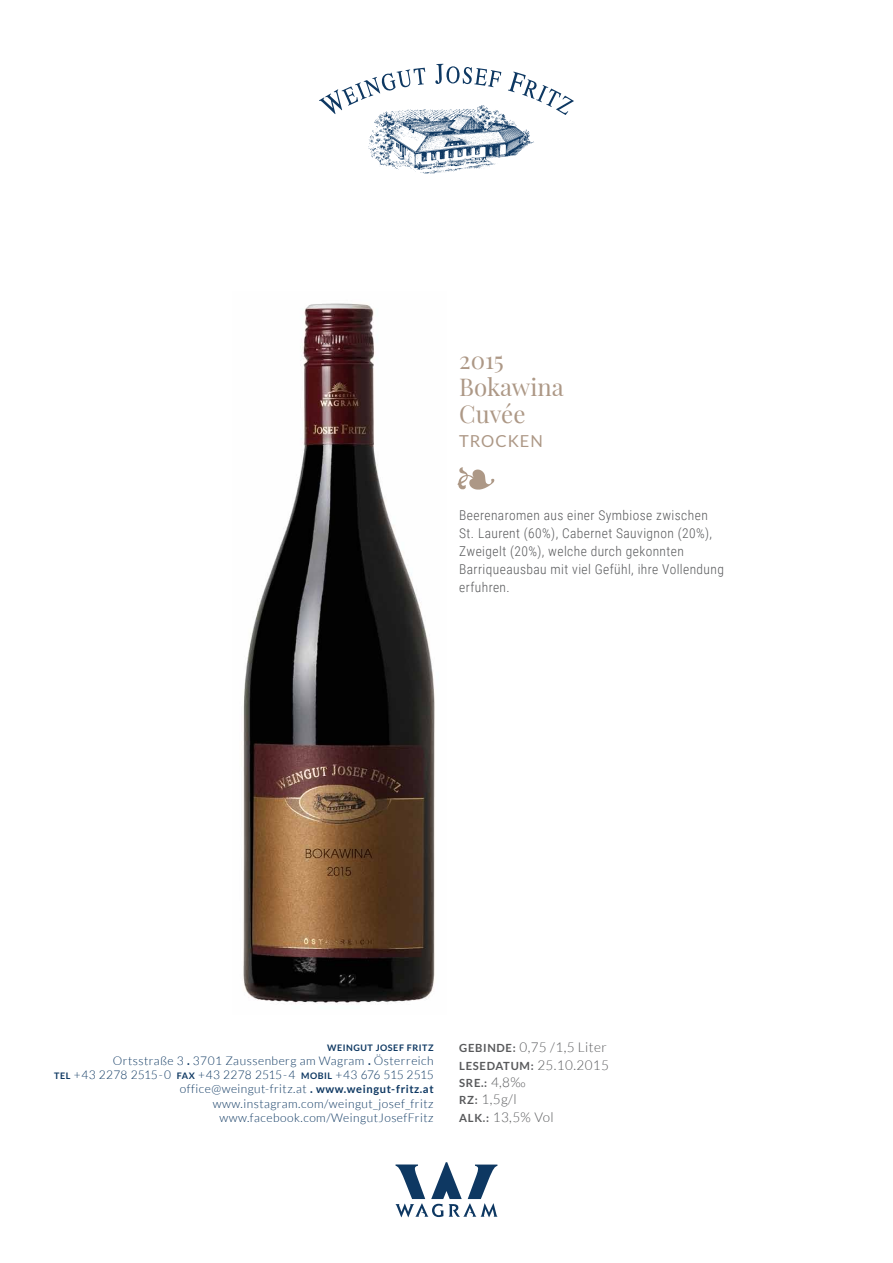
<style>
.page{position:relative;width:893px;height:1263px;background:#fff}
.page>*{position:absolute;margin:0;border:0;box-sizing:border-box;transform-origin:0 0}
.t1{font:24px/27px "Playfair Display";color:#ad9886}
.t2{font:16.5px "Lato";letter-spacing:.06em;color:#ad9886}
.t3{font:300 13.5px/18px "Roboto Condensed";letter-spacing:.03em;color:#58595b}
.t4{font:300 13.5px/17.4px "Lato";letter-spacing:.03em;color:#58595b}
.t5{font:300 12px/14.2px "Lato";letter-spacing:.04em;color:#0e3862;text-align:right}
.t6{font:700 11.25px/17.4px "Lato";letter-spacing:.06em;color:#58595b}
.t7{font:700 9px "Lato";letter-spacing:.06em;color:#0e3862}
.s1{font-weight:700}
.s2{font-weight:700;font-size:9px}
.s3{font-weight:700;font-size:11.1px}
.s4{font-weight:700;font-size:11.25px}
.s5{font-weight:300;font-size:13.5px}
</style>
<div class="page">
<img style="left:243px;top:303px;width:192px;height:701px">
<svg style="left:395px;top:1162px;width:102px;height:55px"></svg>
<svg style="left:319px;top:64px;width:255px;height:51px"></svg>
<img style="left:365px;top:101px;width:173px;height:73px">
<img style="left:458px;top:467px;width:37px;height:22px">
<h1 class="t1" style="left:459px;top:344px;width:106px">2015<br>Bokawina<br>Cuvée</h1>
<h2 class="t2" style="left:459px;top:431px;width:85px">TROCKEN</h2>
<p class="t3" style="left:459px;top:506px;width:266px">Beerenaromen aus einer Symbiose zwischen St. Laurent (60%), Cabernet Sauvignon (20%), Zweigelt (20%), welche durch gekonnten Barriqueausbau mit viel Gefühl, ihre Vollendung erfuhren.</p>
<p class="t7" style="left:327px;top:1042px;width:108px">WEINGUT JOSEF FRITZ</p>
<p class="t5" style="left:54px;top:1053px;width:381px">Ortsstraße 3 <span class="s1">.</span> 3701 Zaussenberg am Wagram <span class="s1">.</span> Österreich<br><span class="s2">TE L</span> +43 2278 2515-0 <span class="s2">FAX</span> +43 2278 2515-4 <span class="s2">MOBIL</span> +43 676 515 2515 office@weingut-fritz.at <span class="s1">.</span> <span class="s3">WWW.WEINGUT-FRITZ.AT </span>www.instagram.com/weingut_josef_fritz www.facebook.com/WeingutJosefFritz</p>
<p class="t4" style="left:459px;top:1039px;width:149px"><span class="s4">GEBINDE:</span> 0,75 /1,5 Liter</p>
<p class="t6" style="left:459px;top:1057px;width:151px">LESEDATUM : <span class="s5">25.10.2015<br></span>SRE.: <span class="s5">4,8‰</span></p>
<p class="t4" style="left:459px;top:1091px;width:96px"><span class="s4">RZ:</span> 1,5g/l<br><span class="s4">ALK.:</span> 13,5% Vol</p>
</div>
